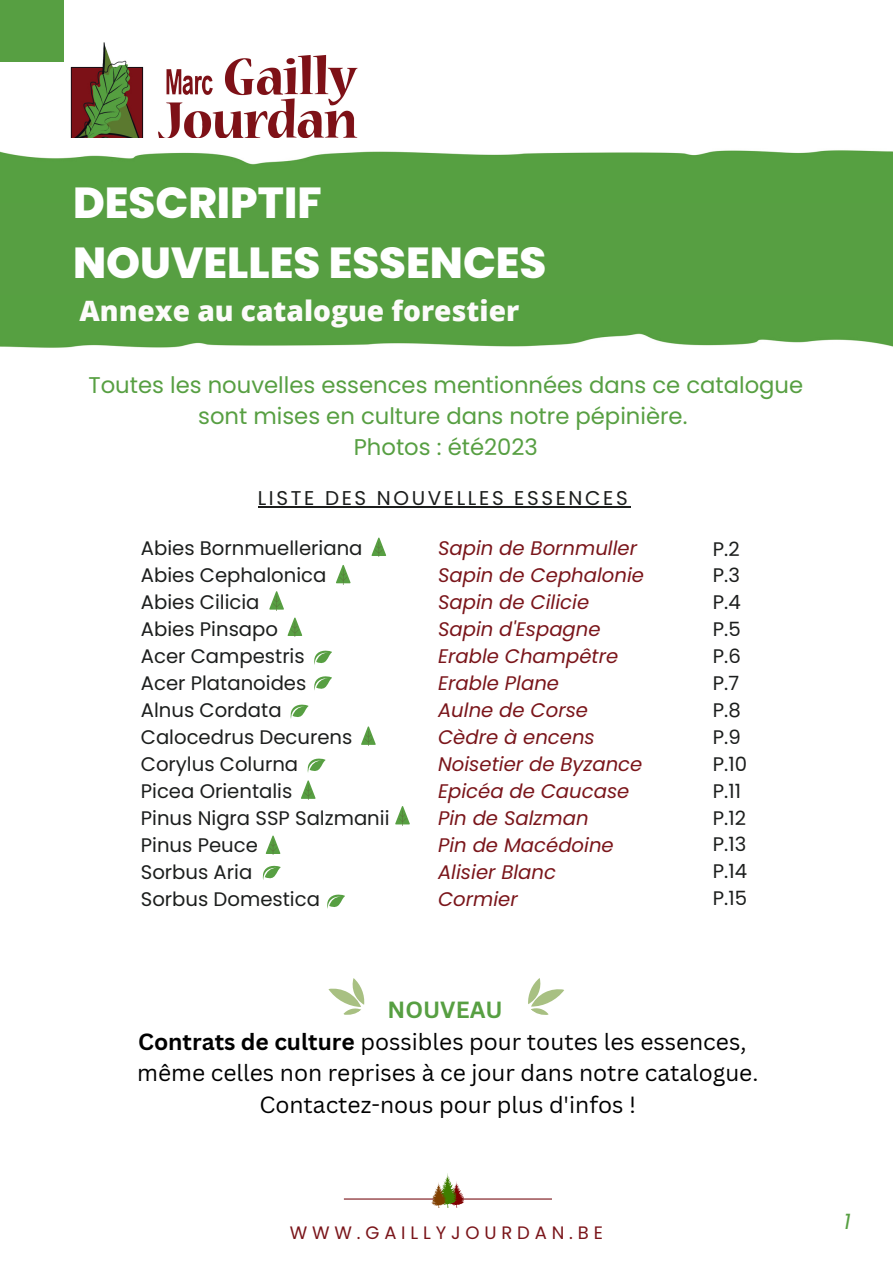
<style>
.page{position:relative;width:893px;height:1264px;background:#fff}
.page>*{position:absolute;margin:0;border:0;box-sizing:border-box;transform-origin:0 0}
.t1{font:800 43.35px "Poppins";color:#fff}
.t2{font:800 28.05px "Open Sans";color:#fdfbfb}
.t3{font:22.8px "Canva Sans";color:#000}
.t4{font:700 22.8px "Canva Sans";color:#579f42}
.t5{font:22.65px/31.2px "Poppins";color:#579f42;text-align:center}
.t6{font:italic 21.45px "Poppins";color:#579f42}
.t7{font:19.95px "Poppins";letter-spacing:.13em;color:#1c1e1d}
.t8{font:19.65px "Poppins";color:#1c1e1d}
.t9{font:italic 19.65px "Poppins";color:#7a151a}
.t10{font:18px "Poppins";letter-spacing:.27em;color:#7a151a}
.s1{font-weight:700}
</style>
<div class="page">
<div style="left:0;top:171px;width:892px;height:183px;background:#579f42"></div>
<img style="left:0;top:333px;width:892px;height:21px">
<img style="left:70px;top:42px;width:288px;height:96px">
<img style="left:0;top:150px;width:892px;height:21px">
<div style="left:0;top:0;width:64px;height:62px;background:#579f42"></div>
<hr style="left:344px;top:1198px;width:208px;height:1px;background:#7a151a">
<svg style="left:431px;top:1173px;width:33px;height:34px"></svg>
<svg style="left:528px;top:978px;width:36px;height:37px"></svg>
<svg style="left:328px;top:978px;width:37px;height:37px"></svg>
<svg style="left:314px;top:650px;width:18px;height:15px"></svg>
<svg style="left:314px;top:676px;width:18px;height:15px"></svg>
<svg style="left:290px;top:704px;width:18px;height:15px"></svg>
<svg style="left:307px;top:758px;width:18px;height:15px"></svg>
<svg style="left:263px;top:865px;width:18px;height:15px"></svg>
<svg style="left:327px;top:894px;width:18px;height:15px"></svg>
<svg style="left:371px;top:537px;width:15px;height:19px"></svg>
<svg style="left:336px;top:565px;width:14px;height:19px"></svg>
<svg style="left:269px;top:591px;width:15px;height:19px"></svg>
<svg style="left:287px;top:617px;width:15px;height:19px"></svg>
<svg style="left:361px;top:726px;width:14px;height:19px"></svg>
<svg style="left:301px;top:780px;width:14px;height:19px"></svg>
<svg style="left:395px;top:806px;width:15px;height:19px"></svg>
<hr style="left:258px;top:506px;width:372px;height:1px;background:#1c1e1d">
<svg style="left:266px;top:835px;width:14px;height:19px"></svg>
<p class="t1" style="left:73px;top:172px;width:250px">DESCRIPTIF</p>
<p class="t1" style="left:73px;top:233px;width:475px">NOUVELLES ESSENCES</p>
<p class="t2" style="left:79px;top:291px;width:441px">Annexe au catalogue forestier</p>
<p class="t5" style="left:88px;top:369px;width:716px">Toutes les nouvelles essences mentionnées dans ce catalogue sont mises en culture dans notre pépinière.</p>
<p class="t5" style="left:354px;top:431px;width:185px">Photos : été2023</p>
<p class="t7" style="left:258px;top:484px;width:371px">LISTE DES NOUVELLES ESSENCES</p>
<p class="t9" style="left:438px;top:534px;width:200px">Sapin de Bornmuller</p>
<p class="t9" style="left:438px;top:561px;width:207px">Sapin de Cephalonie</p>
<p class="t9" style="left:438px;top:588px;width:153px">Sapin de Cilicie</p>
<p class="t9" style="left:438px;top:615px;width:164px">Sapin d'Espagne</p>
<p class="t9" style="left:438px;top:642px;width:182px">Erable Champêtre</p>
<p class="t9" style="left:438px;top:669px;width:123px">Erable Plane</p>
<p class="t9" style="left:438px;top:696px;width:151px">Aulne de Corse</p>
<p class="t9" style="left:438px;top:723px;width:158px">Cèdre à encens</p>
<p class="t9" style="left:438px;top:750px;width:206px">Noisetier de Byzance</p>
<p class="t9" style="left:438px;top:777px;width:193px">Epicéa de Caucase</p>
<p class="t9" style="left:438px;top:804px;width:152px">Pin de Salzman</p>
<p class="t9" style="left:438px;top:831px;width:177px">Pin de Macédoine</p>
<p class="t9" style="left:438px;top:858px;width:119px">Alisier Blanc</p>
<p class="t9" style="left:438px;top:885px;width:81px">Cormier</p>
<p class="t8" style="left:141px;top:534px;width:223px">Abies Bornmuelleriana</p>
<p class="t8" style="left:141px;top:561px;width:187px">Abies Cephalonica</p>
<p class="t8" style="left:141px;top:588px;width:120px">Abies Cilicia</p>
<p class="t8" style="left:141px;top:615px;width:139px">Abies Pinsapo</p>
<p class="t8" style="left:141px;top:642px;width:165px">Acer Campestris</p>
<p class="t8" style="left:141px;top:669px;width:167px">Acer Platanoides</p>
<p class="t8" style="left:141px;top:696px;width:142px">Alnus Cordata</p>
<p class="t8" style="left:141px;top:723px;width:213px">Calocedrus Decurens</p>
<p class="t8" style="left:141px;top:750px;width:159px">Corylus Colurna</p>
<p class="t8" style="left:141px;top:777px;width:153px">Picea Orientalis</p>
<p class="t8" style="left:141px;top:804px;width:250px">Pinus Nigra SSP Salzmanii</p>
<p class="t8" style="left:141px;top:831px;width:119px">Pinus Peuce</p>
<p class="t8" style="left:141px;top:858px;width:113px">Sorbus Aria</p>
<p class="t8" style="left:141px;top:885px;width:181px">Sorbus Domestica</p>
<p class="t8" style="left:712px;top:535px;width:28px">P.2</p>
<p class="t8" style="left:712px;top:561px;width:29px">P.3</p>
<p class="t8" style="left:712px;top:588px;width:29px">P.4</p>
<p class="t8" style="left:712px;top:615px;width:29px">P.5</p>
<p class="t8" style="left:712px;top:642px;width:29px">P.6</p>
<p class="t8" style="left:712px;top:669px;width:28px">P.7</p>
<p class="t8" style="left:712px;top:696px;width:29px">P.8</p>
<p class="t8" style="left:712px;top:723px;width:29px">P.9</p>
<p class="t8" style="left:712px;top:750px;width:36px">P.10</p>
<p class="t8" style="left:712px;top:777px;width:30px">P.11</p>
<p class="t8" style="left:712px;top:804px;width:35px">P.12</p>
<p class="t8" style="left:712px;top:830px;width:35px">P.13</p>
<p class="t8" style="left:712px;top:857px;width:36px">P.14</p>
<p class="t8" style="left:712px;top:884px;width:36px">P.15</p>
<p class="t4" style="left:387px;top:993px;width:117px">NOUVEAU</p>
<p class="t3" style="left:138px;top:1025px;width:609px"><span class="s1">Contrats de culture</span> possibles pour toutes les essences,</p>
<p class="t3" style="left:137px;top:1056px;width:622px">même celles non reprises à ce jour dans notre catalogue.</p>
<p class="t3" style="left:259px;top:1088px;width:378px">Contactez-nous pour plus d'infos !</p>
<p class="t10" style="left:289px;top:1219px;width:315px">WWW.GAILLYJOURDAN.BE</p>
<p class="t6" style="left:843px;top:1206px;width:8px">1</p>
</div>
